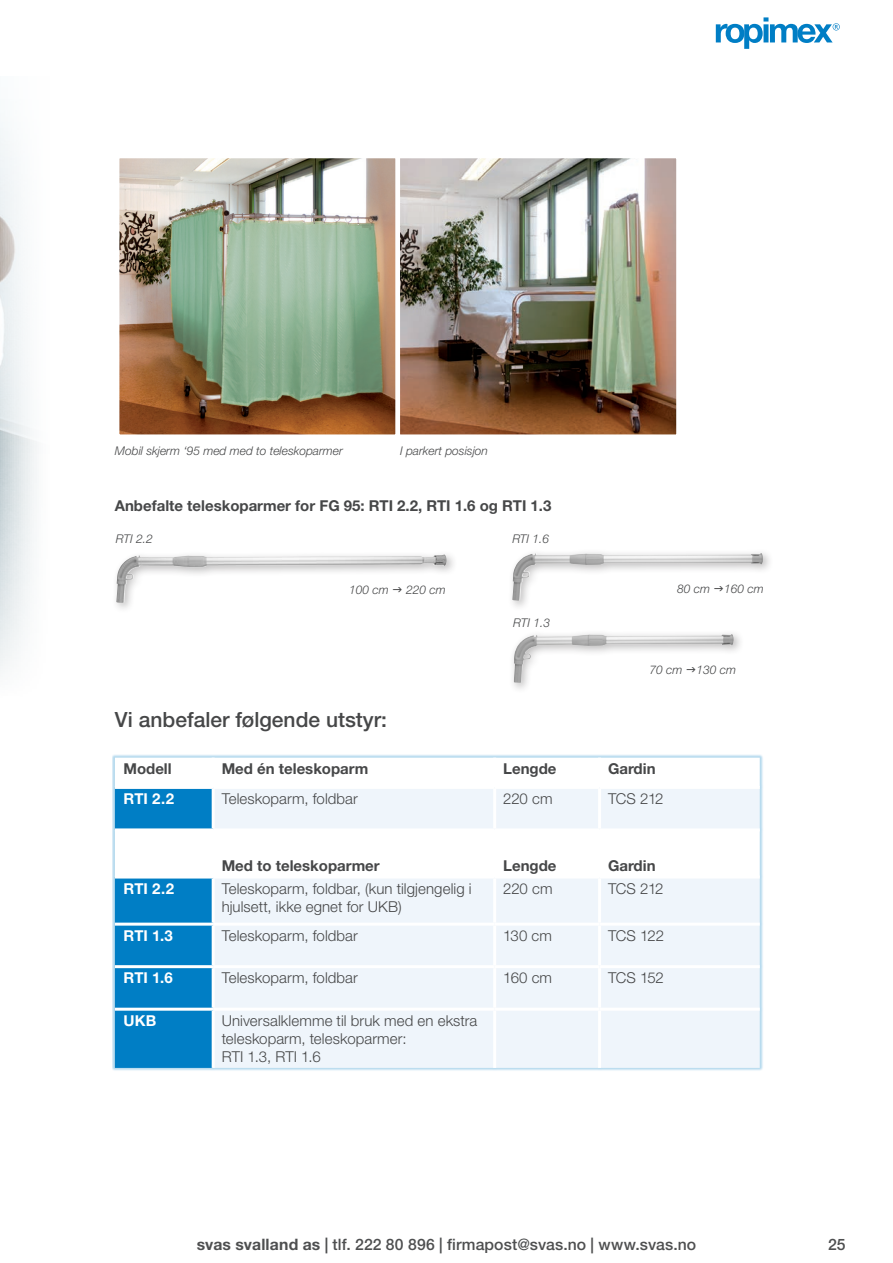
<style>
.page{position:relative;width:893px;height:1263px;background:#fff}
.page>*{position:absolute;margin:0;border:0;box-sizing:border-box;transform-origin:0 0}
.Paragraph_Style_Normal_BIG_Med{font:500 21px "Helvetica Neue LT Std";color:#464748}
.t1{font:500 15.75px "Helvetica Neue LT Std";letter-spacing:.005em;color:#4e4f50}
.Paragraph_Style_Table_LINE{font:300 15px/18px "Helvetica Neue LT Std";letter-spacing:.005em;color:#464748}
.Paragraph_Style_Table_Header{font:700 15px "Helvetica Neue LT Std";color:#464748}
.Paragraph_Style_Normal_BOLD{font:700 15px "Helvetica Neue LT Std";color:#464748}
.Paragraph_Style_Table_Blue_LEFT{font:700 15px "Helvetica Neue LT Pro";letter-spacing:.005em;color:#fff}
.Paragraph_Style_Normal_PICTURE_TEXT{font:italic 300 12px "Helvetica Neue LT Std";color:#464748}
.s1{font-weight:700}
</style>
<div class="page">
<svg style="left:716px;top:17px;width:124px;height:32px"></svg>
<img style="left:0;top:122px;width:37px;height:550px">
<div style="left:112px;top:754px;width:651px;height:317px;background:#007ec5;opacity:.3"></div>
<svg style="left:115px;top:758px;width:645px;height:28px"></svg>
<svg style="left:115px;top:789px;width:97px;height:279px"></svg>
<svg style="left:215px;top:789px;width:545px;height:279px;fill:#eff5fb"></svg>
<hr style="left:212px;top:758px;width:3px;height:28px;background:#fff">
<hr style="left:493px;top:758px;width:3px;height:28px;background:#fff">
<hr style="left:598px;top:758px;width:3px;height:28px;background:#fff">
<hr style="left:115px;top:786px;width:98px;height:3px;background:#fff">
<hr style="left:213px;top:786px;width:282px;height:3px;background:#fff">
<hr style="left:212px;top:789px;width:3px;height:39px;background:#fff">
<hr style="left:495px;top:786px;width:105px;height:3px;background:#fff">
<hr style="left:493px;top:789px;width:3px;height:39px;background:#fff">
<hr style="left:600px;top:786px;width:160px;height:3px;background:#fff">
<hr style="left:598px;top:789px;width:3px;height:39px;background:#fff">
<hr style="left:115px;top:828px;width:98px;height:3px;background:#fff">
<hr style="left:213px;top:828px;width:282px;height:3px;background:#fff">
<hr style="left:212px;top:831px;width:3px;height:44px;background:#fff">
<hr style="left:495px;top:828px;width:105px;height:3px;background:#fff">
<hr style="left:493px;top:831px;width:3px;height:44px;background:#fff">
<hr style="left:600px;top:828px;width:160px;height:3px;background:#fff">
<hr style="left:598px;top:831px;width:3px;height:44px;background:#fff">
<hr style="left:115px;top:875px;width:98px;height:3px;background:#fff">
<hr style="left:213px;top:875px;width:282px;height:3px;background:#fff">
<hr style="left:212px;top:878px;width:3px;height:45px;background:#fff">
<hr style="left:495px;top:875px;width:105px;height:3px;background:#fff">
<hr style="left:493px;top:878px;width:3px;height:45px;background:#fff">
<hr style="left:600px;top:875px;width:160px;height:3px;background:#fff">
<hr style="left:598px;top:878px;width:3px;height:45px;background:#fff">
<hr style="left:212px;top:926px;width:3px;height:39px;background:#fff">
<hr style="left:493px;top:926px;width:3px;height:39px;background:#fff">
<hr style="left:598px;top:926px;width:3px;height:39px;background:#fff">
<hr style="left:212px;top:968px;width:3px;height:40px;background:#fff">
<hr style="left:493px;top:968px;width:3px;height:40px;background:#fff">
<hr style="left:598px;top:968px;width:3px;height:40px;background:#fff">
<hr style="left:212px;top:1011px;width:3px;height:57px;background:#fff">
<hr style="left:493px;top:1011px;width:3px;height:57px;background:#fff">
<hr style="left:598px;top:1011px;width:3px;height:57px;background:#fff">
<hr style="left:115px;top:923px;width:98px;height:3px;background:#fff">
<hr style="left:115px;top:965px;width:98px;height:3px;background:#fff">
<hr style="left:115px;top:1008px;width:98px;height:3px;background:#fff">
<hr style="left:213px;top:923px;width:282px;height:3px;background:#fff">
<hr style="left:213px;top:965px;width:282px;height:3px;background:#fff">
<hr style="left:213px;top:1008px;width:282px;height:3px;background:#fff">
<hr style="left:495px;top:923px;width:105px;height:3px;background:#fff">
<hr style="left:495px;top:965px;width:105px;height:3px;background:#fff">
<hr style="left:495px;top:1008px;width:105px;height:3px;background:#fff">
<hr style="left:600px;top:923px;width:160px;height:3px;background:#fff">
<hr style="left:600px;top:965px;width:160px;height:3px;background:#fff">
<hr style="left:600px;top:1008px;width:160px;height:3px;background:#fff">
<img style="left:120px;top:159px;width:275px;height:275px">
<div style="left:115px;top:154px;width:285px;height:285px;border:4px solid #fff"></div>
<img style="left:401px;top:159px;width:275px;height:275px">
<div style="left:396px;top:154px;width:285px;height:285px;border:4px solid #fff"></div>
<img style="left:512px;top:553px;width:251px;height:48px">
<img style="left:116px;top:555px;width:326px;height:48px">
<img style="left:514px;top:634px;width:220px;height:49px">
<svg style="left:714px;top:586px;width:9px;height:5px"></svg>
<svg style="left:393px;top:587px;width:9px;height:5px"></svg>
<svg style="left:687px;top:667px;width:8px;height:5px"></svg>
<p class="Paragraph_Style_Normal_PICTURE_TEXT" style="left:115px;top:444px;width:230px">Mobil skjerm ‘95 med med to teleskoparmer</p>
<p class="Paragraph_Style_Normal_PICTURE_TEXT" style="left:400px;top:444px;width:90px">I parkert posisjon</p>
<p class="Paragraph_Style_Normal_BOLD" style="left:115px;top:496px;width:438px">Anbefalte teleskoparmer for FG 95: RTI 2.2, RTI 1.6 og RTI 1.3</p>
<p class="Paragraph_Style_Normal_PICTURE_TEXT" style="left:116px;top:532px;width:38px">RTI 2.2</p>
<p class="Paragraph_Style_Normal_PICTURE_TEXT" style="left:349px;top:582px;width:41px">100 cm</p>
<p class="Paragraph_Style_Normal_PICTURE_TEXT" style="left:406px;top:582px;width:41px">220 cm</p>
<p class="Paragraph_Style_Normal_PICTURE_TEXT" style="left:512px;top:531px;width:38px">RTI 1.6</p>
<p class="Paragraph_Style_Normal_PICTURE_TEXT" style="left:513px;top:616px;width:38px">RTI 1.3</p>
<p class="Paragraph_Style_Normal_PICTURE_TEXT" style="left:677px;top:581px;width:88px">80 cm 160 cm</p>
<p class="Paragraph_Style_Normal_PICTURE_TEXT" style="left:649px;top:662px;width:88px">70 cm 130 cm</p>
<p class="Paragraph_Style_Normal_BIG_Med" style="left:115px;top:707px;width:274px">Vi anbefaler følgende utstyr:</p>
<p class="Paragraph_Style_Table_Header" style="left:123px;top:760px;width:50px">Modell</p>
<p class="Paragraph_Style_Table_Header" style="left:222px;top:760px;width:148px">Med én teleskoparm</p>
<p class="Paragraph_Style_Table_Header" style="left:503px;top:760px;width:55px">Lengde</p>
<p class="Paragraph_Style_Table_Header" style="left:608px;top:760px;width:49px">Gardin</p>
<p class="Paragraph_Style_Table_Blue_LEFT" style="left:123px;top:789px;width:52px">RTI 2.2</p>
<p class="Paragraph_Style_Table_LINE" style="left:222px;top:789px;width:138px">Teleskoparm, foldbar</p>
<p class="Paragraph_Style_Table_LINE" style="left:503px;top:789px;width:51px">220 cm</p>
<p class="Paragraph_Style_Table_LINE" style="left:608px;top:789px;width:57px">TCS 212</p>
<p class="Paragraph_Style_Table_Header" style="left:222px;top:856px;width:160px">Med to teleskoparmer</p>
<p class="Paragraph_Style_Table_Header" style="left:503px;top:856px;width:55px">Lengde</p>
<p class="Paragraph_Style_Table_Header" style="left:608px;top:856px;width:49px">Gardin</p>
<p class="Paragraph_Style_Table_Blue_LEFT" style="left:123px;top:879px;width:52px">RTI 2.2</p>
<p class="Paragraph_Style_Table_LINE" style="left:222px;top:879px;width:251px">Teleskoparm, foldbar, (kun tilgjengelig i hjulsett, ikke egnet for UKB)</p>
<p class="Paragraph_Style_Table_LINE" style="left:503px;top:879px;width:51px">220 cm</p>
<p class="Paragraph_Style_Table_LINE" style="left:608px;top:879px;width:57px">TCS 212</p>
<p class="Paragraph_Style_Table_Blue_LEFT" style="left:123px;top:926px;width:51px">RTI 1.3</p>
<p class="Paragraph_Style_Table_LINE" style="left:222px;top:926px;width:138px">Teleskoparm, foldbar</p>
<p class="Paragraph_Style_Table_LINE" style="left:503px;top:926px;width:50px">130 cm</p>
<p class="Paragraph_Style_Table_LINE" style="left:608px;top:926px;width:58px">TCS 122</p>
<p class="Paragraph_Style_Table_Blue_LEFT" style="left:123px;top:969px;width:51px">RTI 1.6</p>
<p class="Paragraph_Style_Table_LINE" style="left:222px;top:969px;width:138px">Teleskoparm, foldbar</p>
<p class="Paragraph_Style_Table_LINE" style="left:503px;top:969px;width:50px">160 cm</p>
<p class="Paragraph_Style_Table_LINE" style="left:608px;top:969px;width:57px">TCS 152</p>
<p class="Paragraph_Style_Table_Blue_LEFT" style="left:123px;top:1011px;width:34px">UKB</p>
<p class="Paragraph_Style_Table_LINE" style="left:222px;top:1011px;width:257px">Universalklemme til bruk med en ekstra teleskoparm, teleskoparmer:<br>RTI 1.3, RTI 1.6</p>
<p class="t1" style="left:197px;top:1235px;width:501px"><span class="s1">svas svalland as |</span> tlf. 222 80 896 | firmapost@svas.no | www.svas.no</p>
<p class="t1" style="left:828px;top:1235px;width:19px">25</p>
</div>
